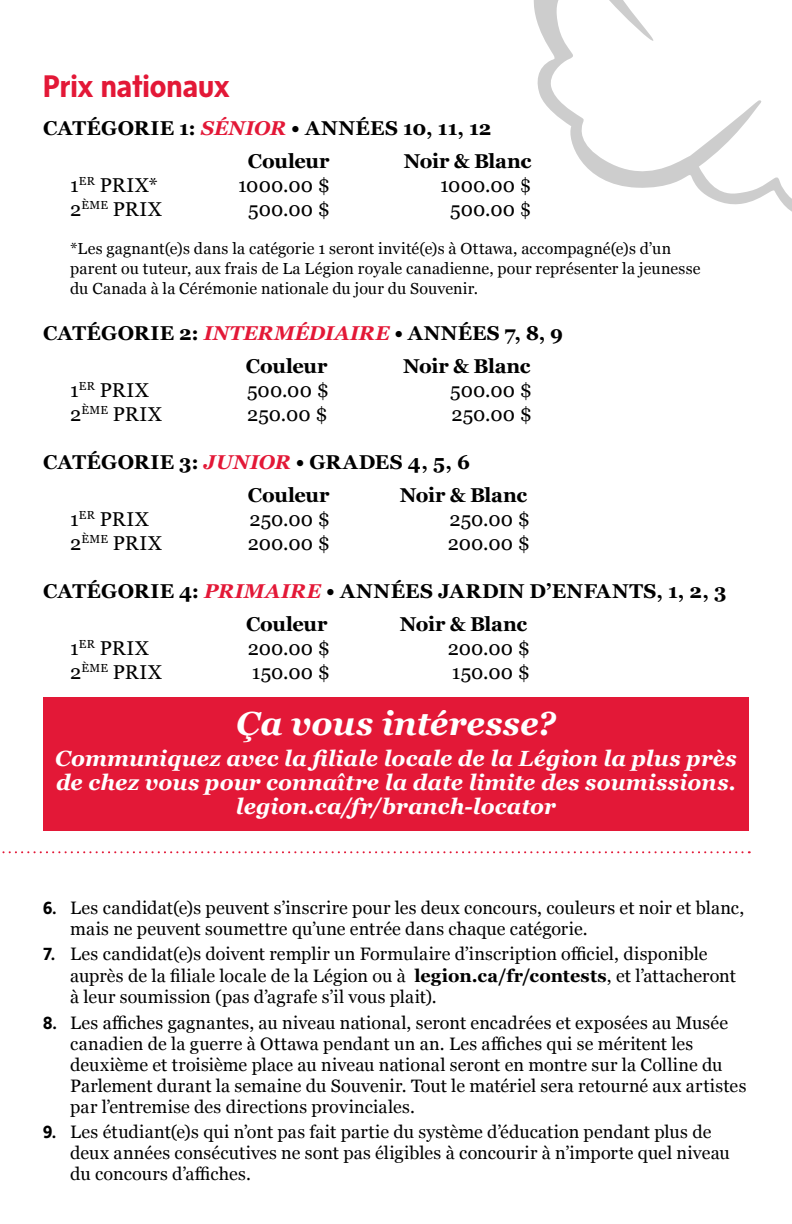
<style>
.page{position:relative;width:792px;height:1224px;background:#fff}
.page>*{position:absolute;margin:0;border:0;box-sizing:border-box;transform-origin:0 0}
.t1{font:italic 700 33.4px "Georgia";color:#fff}
.t2{font:700 32px "Sense";color:#e31837}
.t3{font:italic 700 22px/24px "Georgia";color:#fff;text-align:center}
.t4{font:20px "Georgia";letter-spacing:.005em;color:#000}
.t5{font:700 20px/33px "Georgia";color:#000}
.t6{font:700 20px "Georgia";letter-spacing:-.025em;color:#000}
.t7{font:18px/21px "Georgia";letter-spacing:.01em;color:#000}
.t8{font:16px/20px "Georgia";letter-spacing:.015em;color:#000}
.s1{font-style:italic;color:#e31837}
.s2{font-family:"Sense";font-weight:700}
.s3{font-weight:700}
</style>
<div class="page">
<svg style="left:533px;top:0;width:259px;height:212px"></svg>
<svg style="left:2px;top:851px;width:748px;height:2px"></svg>
<div style="left:43px;top:697px;width:706px;height:134px;background:#e31837"></div>
<h2 class="t2" style="left:43px;top:67px;width:188px">Prix nationaux</h2>
<p class="t5" style="left:248px;top:111px;width:245px;text-indent:-205px">CATÉGORIE 1: <span class="s1">SÉNIOR</span> • ANNÉES 10, 11, 12<br>Couleur</p>
<p class="t6" style="left:404px;top:146px;width:129px">Noir &amp; Blanc</p>
<p class="t4" style="left:70px;top:171px;width:89px">1<sup>ER</sup> PRIX*</p>
<p class="t4" style="left:238px;top:171px;width:93px">1000.00 $</p>
<p class="t4" style="left:440px;top:171px;width:93px">1000.00 $</p>
<p class="t4" style="left:70px;top:195px;width:93px">2<sup>ÈME</sup> PRIX</p>
<p class="t4" style="left:248px;top:195px;width:83px">500.00 $</p>
<p class="t4" style="left:450px;top:195px;width:83px">500.00 $</p>
<p class="t8" style="left:70px;top:238px;width:632px">*Les gagnant(e)s dans la catégorie 1 seront invité(e)s à Ottawa, accompagné(e)s d’un parent ou tuteur, aux frais de La Légion royale canadienne, pour représenter la jeunesse du Canada à la Cérémonie nationale du jour du Souvenir.</p>
<p class="t5" style="left:246px;top:316px;width:319px;text-indent:-203px">CATÉGORIE 2: <span class="s1">INTERMÉDIAIRE</span> • ANNÉES 7, 8, 9<br>Couleur</p>
<p class="t6" style="left:403px;top:351px;width:129px">Noir &amp; Blanc</p>
<p class="t4" style="left:70px;top:376px;width:80px">1<sup>ER</sup> PRIX</p>
<p class="t4" style="left:247px;top:376px;width:83px">500.00 $</p>
<p class="t4" style="left:450px;top:376px;width:83px">500.00 $</p>
<p class="t4" style="left:70px;top:400px;width:93px">2<sup>ÈME</sup> PRIX</p>
<p class="t4" style="left:247px;top:400px;width:82px">250.00 $</p>
<p class="t4" style="left:451px;top:400px;width:82px">250.00 $</p>
<p class="t5" style="left:248px;top:445px;width:224px;text-indent:-205px">CATÉGORIE 3: <span class="s1">JUNIOR</span> • GRADES 4, 5, 6<br>Couleur</p>
<p class="t6" style="left:400px;top:480px;width:129px">Noir &amp; Blanc</p>
<p class="t4" style="left:70px;top:505px;width:80px">1<sup>ER</sup> PRIX</p>
<p class="t4" style="left:249px;top:505px;width:82px">250.00 $</p>
<p class="t4" style="left:449px;top:505px;width:82px">250.00 $</p>
<p class="t4" style="left:70px;top:529px;width:93px">2<sup>ÈME</sup> PRIX</p>
<p class="t4" style="left:248px;top:529px;width:84px">200.00 $</p>
<p class="t4" style="left:448px;top:529px;width:84px">200.00 $</p>
<p class="t5" style="left:246px;top:574px;width:482px;text-indent:-203px">CATÉGORIE 4: <span class="s1">PRIMAIRE</span> • ANNÉES JARDIN D’ENFANTS, 1, 2, 3<br>Couleur</p>
<p class="t6" style="left:400px;top:609px;width:129px">Noir &amp; Blanc</p>
<p class="t4" style="left:70px;top:634px;width:80px">1<sup>ER</sup> PRIX</p>
<p class="t4" style="left:248px;top:634px;width:84px">200.00 $</p>
<p class="t4" style="left:448px;top:634px;width:84px">200.00 $</p>
<p class="t4" style="left:70px;top:658px;width:93px">2<sup>ÈME</sup> PRIX</p>
<p class="t4" style="left:252px;top:658px;width:80px">150.00 $</p>
<p class="t4" style="left:452px;top:658px;width:80px">150.00 $</p>
<h1 class="t1" style="left:236px;top:698px;width:321px">Ça vous intéresse?</h1>
<p class="t3" style="left:55px;top:745px;width:683px">Communiquez avec la filiale locale de la Légion la plus près de chez vous pour connaître la date limite des soumissions. legion.ca/fr/branch-locator</p>
<p class="t7" style="left:70px;top:897px;width:676px;text-indent:-27px"><span class="s2">6.</span> Les candidat(e)s peuvent s’inscrire pour les deux concours, couleurs et noir et blanc, mais ne peuvent soumettre qu’une entrée dans chaque catégorie.</p>
<p class="t7" style="left:70px;top:943px;width:667px;line-height:21.6px;text-indent:-27px"><span class="s2">7.</span> Les candidat(e)s doivent remplir un Formulaire d’inscription officiel, disponible auprès de la filiale locale de la Légion ou à <span class="s3">legion.ca/fr/contests</span>, et l’attacheront à leur soumission (pas d’agrafe s’il vous plait).</p>
<p class="t7" style="left:70px;top:1011px;width:678px;text-indent:-27px"><span class="s2">8.</span> Les affiches gagnantes, au niveau national, seront encadrées et exposées au Musée canadien de la guerre à Ottawa pendant un an. Les affiches qui se méritent les deuxième et troisième place au niveau national seront en montre sur la Colline du Parlement durant la semaine du Souvenir. Tout le matériel sera retourné aux artistes par l’entremise des directions provinciales.</p>
<p class="t7" style="left:70px;top:1121px;width:661px;text-indent:-27px"><span class="s2">9.</span> Les étudiant(e)s qui n’ont pas fait partie du système d’éducation pendant plus de deux années consécutives ne sont pas éligibles à concourir à n’importe quel niveau du concours d’affiches.</p>
</div>
